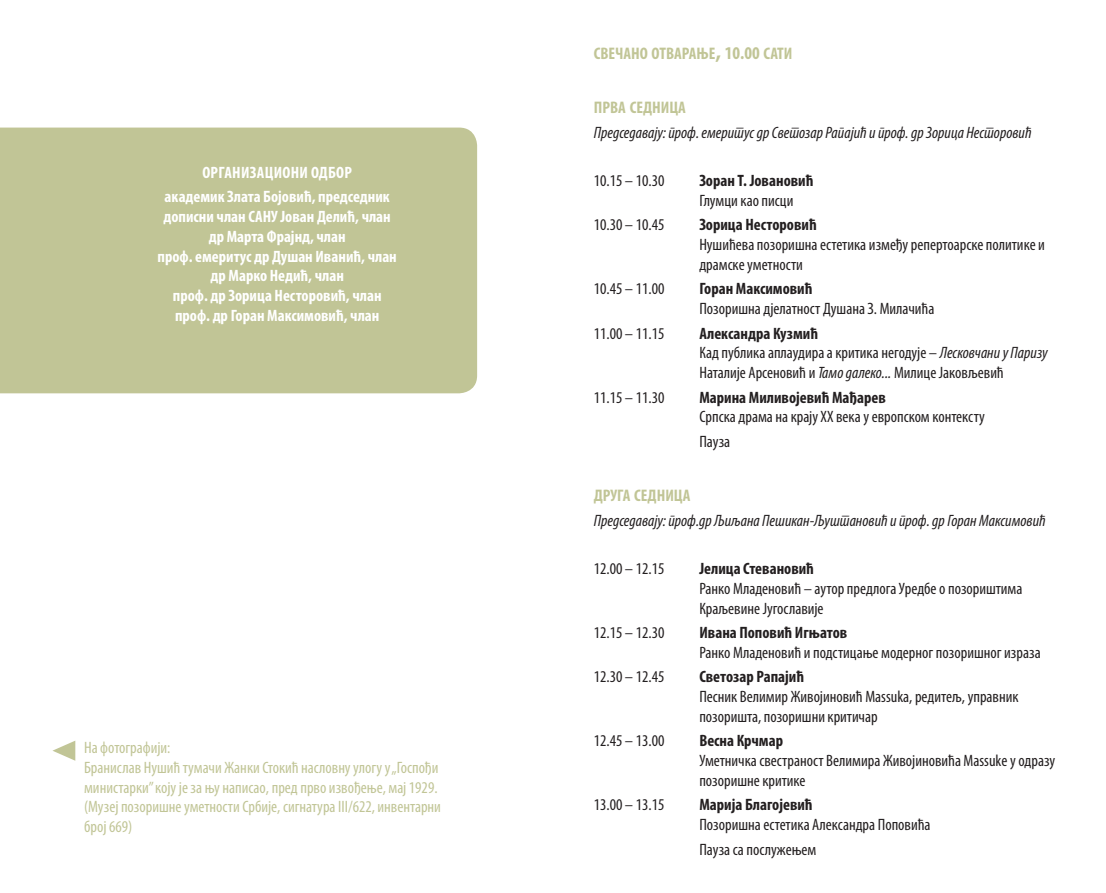
<style>
.page{position:relative;width:1106px;height:893px;background:#fff}
.page>*{position:absolute;margin:0;border:0;box-sizing:border-box;transform-origin:0 0}
.t1{font:700 condensed 16.8px "Myriad Pro";color:#c1c596}
.t2{font:condensed 16.5px/19.8px "Myriad Pro";color:#231f20}
.t3{font:700 condensed 16.5px/19.8px "Myriad Pro";color:#fff}
.t4{font:condensed 16.5px/19.8px "Myriad Pro";color:#c1c596}
.t5{font:700 condensed 16.5px "Myriad Pro";color:#231f20}
.t6{font:italic condensed 16.5px "Myriad Pro";color:#231f20}
.s1{font-size:24px}
.s2{font-size:18px}
.s3{font-weight:700}
.s4{font-style:italic}
</style>
<div class="page">
<div style="left:0;top:128px;width:477px;height:265px;background:#c1c596"></div>
<svg style="left:52px;top:741px;width:23px;height:20px"></svg>
<p class="t3" style="left:165px;top:160px;width:227px;line-height:24px;text-indent:146px">одбор<br>академик Злата Бојовић, председник</p>
<p class="t3" style="left:158px;top:206px;width:241px;text-align:center">дописни члан САНУ Јован Делић, члан др Марта Фрајнд, члан<br>проф. емеритус др Душан Иванић, члан др Марко Недић, члан<br>проф. др Зорица Несторовић, члан проф. др Горан Максимовић, члан</p>
<p class="t3" style="left:202px;top:162px;width:18px">Организациони</p>
<p class="t4" style="left:84px;top:737px;width:358px">На фотографији:<br>Бранислав Нушић тумачи Жанки Стокић насловну улогу у „Госпођи министарки” коју је за њу написао, пред прво извођење, мај 1929. (Музеј позоришне уметности Србије, сигнатура III/622, инвентарни број 669)</p>
<p class="t1" style="left:594px;top:43px;width:200px">свечано отварање<span class="s1">,</span> <span class="s2">10.00</span> сати</p>
<p class="t1" style="left:594px;top:97px;width:94px">прва седница</p>
<p class="t6" style="left:594px;top:122px;width:439px">Председавају: проф. емеритус др Светозар Рапајић и проф. др Зорица Несторовић</p>
<p class="t2" style="left:594px;top:171px;width:72px">10.15 – 10.30</p>
<p class="t5" style="left:699px;top:170px;width:116px">Зоран Т. Јовановић</p>
<p class="t2" style="left:699px;top:191px;width:95px">Глумци као писци</p>
<p class="t2" style="left:594px;top:215px;width:72px">10.30 – 10.45</p>
<p class="t5" style="left:699px;top:215px;width:119px">Зорица Несторовић</p>
<p class="t2" style="left:699px;top:235px;width:347px">Нушићева позоришна естетика између репертоарске политике и драмске уметности</p>
<p class="t2" style="left:594px;top:279px;width:72px">10.45 – 11.00</p>
<p class="t5" style="left:699px;top:279px;width:115px">Горан Максимовић</p>
<p class="t2" style="left:699px;top:299px;width:237px">Позоришна дјелатност Душана З. Милачића</p>
<p class="t2" style="left:594px;top:323px;width:72px">11.00 – 11.15</p>
<p class="t2" style="left:699px;top:323px;width:350px"><span class="s3">Александра Кузмић<br></span>Кад публика аплаудира а критика негодује – <span class="s4">Лесковчани у Паризу<br></span>Наталије Арсеновић и <span class="s4">Тамо далеко...</span> Милице Јаковљевић</p>
<p class="t2" style="left:594px;top:387px;width:72px">11.15 – 11.30</p>
<p class="t5" style="left:699px;top:387px;width:188px">Марина Миливојевић Мађарев</p>
<p class="t2" style="left:699px;top:405px;width:287px;line-height:24.3px">Српска драма на крају XX века у европском контексту<br>Пауза</p>
<p class="t1" style="left:594px;top:485px;width:98px">друга седница</p>
<p class="t6" style="left:594px;top:510px;width:453px">Председавају: проф.др Љиљана Пешикан-Љуштановић и проф. др Горан Максимовић</p>
<p class="t2" style="left:594px;top:559px;width:72px">12.00 – 12.15</p>
<p class="t5" style="left:699px;top:558px;width:116px">Јелица Стевановић</p>
<p class="t2" style="left:699px;top:578px;width:324px">Ранко Младеновић – аутор предлога Уредбе о позориштима<br>Краљевине Југославије</p>
<p class="t2" style="left:594px;top:623px;width:72px">12.15 – 12.30</p>
<p class="t5" style="left:699px;top:622px;width:149px">Ивана Поповић Игњатов</p>
<p class="t2" style="left:699px;top:642px;width:343px">Ранко Младеновић и подстицање модерног позоришног израза</p>
<p class="t2" style="left:594px;top:667px;width:72px">12.30 – 12.45</p>
<p class="t5" style="left:699px;top:667px;width:106px">Светозар Рапајић</p>
<p class="t2" style="left:699px;top:687px;width:321px">Песник Велимир Живојиновић Massuka, редитељ, управник позоришта, позоришни критичар</p>
<p class="t2" style="left:594px;top:731px;width:72px">12.45 – 13.00</p>
<p class="t5" style="left:699px;top:731px;width:85px">Весна Крчмар</p>
<p class="t2" style="left:699px;top:751px;width:357px">Уметничка свестраност Велимира Живојиновића Massukе у одразу позоришне критике</p>
<p class="t2" style="left:594px;top:795px;width:72px">13.00 – 13.15</p>
<p class="t5" style="left:699px;top:795px;width:115px">Марија Благојевић</p>
<p class="t2" style="left:699px;top:812px;width:233px;line-height:24.3px">Позоришна естетика Александра Поповића<br>Пауза са послужењем</p>
</div>
